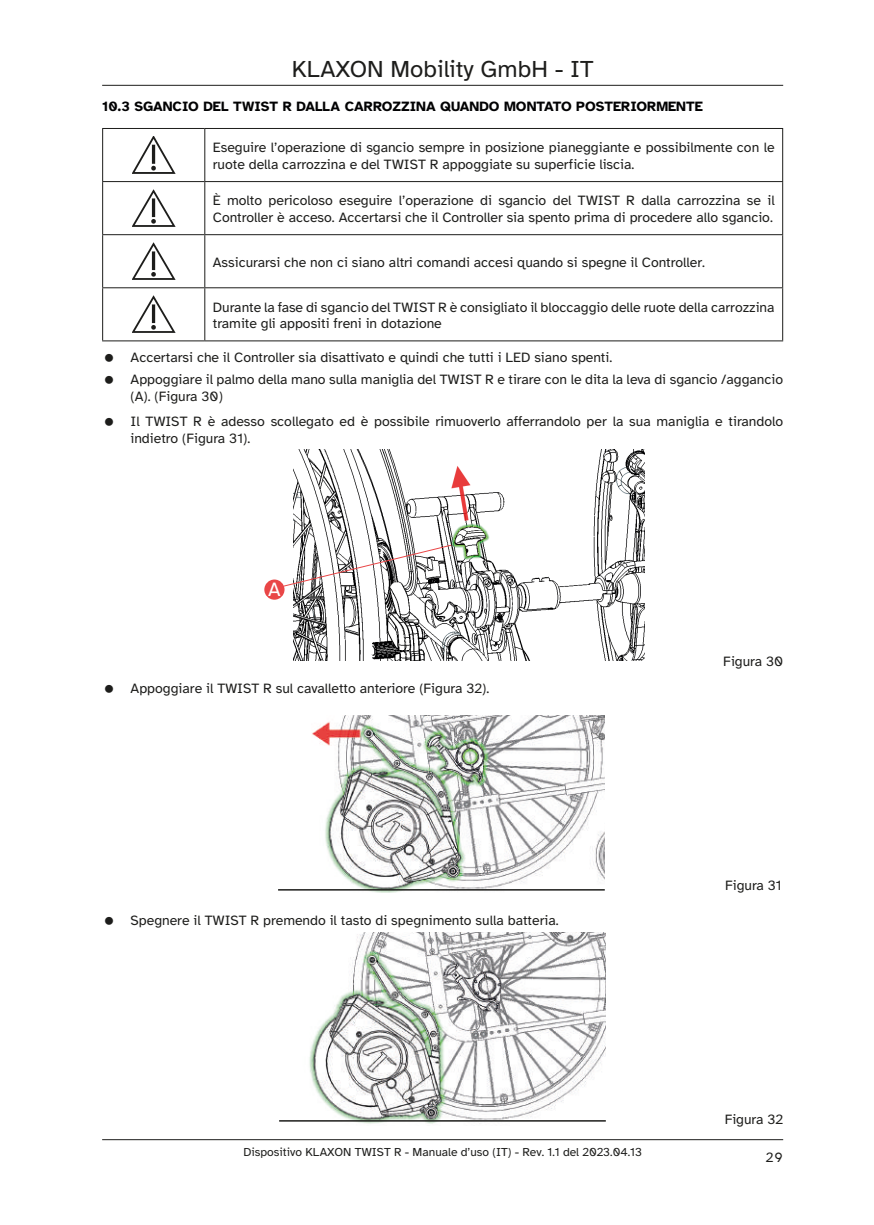
<style>
.page{position:relative;width:874px;height:1225px;background:#fff}
.page>*{position:absolute;margin:0;border:0;box-sizing:border-box;transform-origin:0 0}
.t1{font:24px "Atkinson Hyperlegible";color:#1d1d1b}
.t2{font:20px "Atkinson Hyperlegible";color:#fff}
.t3{font:14px/16.8px "Atkinson Hyperlegible";color:#1d1d1b}
.t4{font:700 14px "Atkinson Hyperlegible";color:#020203}
.t5{font:12px "Atkinson Hyperlegible";color:#1d1d1b}
</style>
<div class="page">
<hr style="left:102px;top:1139px;width:680px;height:1px;background:#1d1d1b">
<hr style="left:102px;top:85px;width:680px;height:1px;background:#1d1d1b">
<hr style="left:102px;top:128px;width:103px;height:1px;background:#1d1d1b">
<hr style="left:102px;top:129px;width:1px;height:52px;background:#1d1d1b">
<hr style="left:205px;top:128px;width:577px;height:1px;background:#1d1d1b">
<hr style="left:204px;top:129px;width:1px;height:52px;background:#1d1d1b">
<hr style="left:781px;top:129px;width:1px;height:52px;background:#1d1d1b">
<hr style="left:102px;top:181px;width:103px;height:1px;background:#1d1d1b">
<hr style="left:102px;top:182px;width:1px;height:52px;background:#1d1d1b">
<hr style="left:205px;top:181px;width:577px;height:1px;background:#1d1d1b">
<hr style="left:204px;top:182px;width:1px;height:52px;background:#1d1d1b">
<hr style="left:781px;top:182px;width:1px;height:52px;background:#1d1d1b">
<hr style="left:102px;top:234px;width:103px;height:1px;background:#1d1d1b">
<hr style="left:102px;top:235px;width:1px;height:52px;background:#1d1d1b">
<hr style="left:205px;top:234px;width:577px;height:1px;background:#1d1d1b">
<hr style="left:204px;top:235px;width:1px;height:52px;background:#1d1d1b">
<hr style="left:781px;top:235px;width:1px;height:52px;background:#1d1d1b">
<hr style="left:102px;top:287px;width:103px;height:1px;background:#1d1d1b">
<hr style="left:102px;top:288px;width:1px;height:52px;background:#1d1d1b">
<hr style="left:205px;top:287px;width:577px;height:1px;background:#1d1d1b">
<hr style="left:204px;top:288px;width:1px;height:52px;background:#1d1d1b">
<hr style="left:781px;top:288px;width:1px;height:52px;background:#1d1d1b">
<hr style="left:102px;top:340px;width:103px;height:1px;background:#1d1d1b">
<hr style="left:205px;top:340px;width:577px;height:1px;background:#1d1d1b">
<img style="left:132px;top:136px;width:43px;height:37px">
<img style="left:132px;top:190px;width:43px;height:36px">
<img style="left:132px;top:243px;width:43px;height:36px">
<img style="left:132px;top:296px;width:43px;height:36px">
<div style="left:264px;top:579px;width:20px;height:21px;background:#e94647;border-radius:50%"></div>
<img style="left:293px;top:449px;width:350px;height:211px">
<svg style="left:282px;top:544px;width:170px;height:43px"></svg>
<img style="left:278px;top:715px;width:326px;height:177px">
<hr style="left:278px;top:889px;width:326px;height:1px;background:#1d1d1b">
<img style="left:279px;top:933px;width:326px;height:191px">
<hr style="left:279px;top:1120px;width:326px;height:1px;background:#1d1d1b">
<h1 class="t1" style="left:291px;top:56px;width:303px">KLAXON Mobility GmbH - IT</h1>
<p class="t4" style="left:102px;top:99px;width:602px">10.3 SGANCIO DEL TWIST R DALLA CARROZZINA QUANDO MONTATO POSTERIORMENTE</p>
<p class="t3" style="left:213px;top:139px;width:563px">Eseguire l’operazione di sgancio sempre in posizione pianeggiante e possibilmente con le ruote della carrozzina e del TWIST R appoggiate su superficie liscia.</p>
<p class="t3" style="left:213px;top:192px;width:563px">È molto pericoloso eseguire l’operazione di sgancio del TWIST R dalla carrozzina se il<br>Controller è acceso. Accertarsi che il Controller sia spento prima di procedere allo sgancio.</p>
<p class="t3" style="left:213px;top:254px;width:493px">Assicurarsi che non ci siano altri comandi accesi quando si spegne il Controller.</p>
<p class="t3" style="left:213px;top:299px;width:563px">Durante la fase di sgancio del TWIST R è consigliato il bloccaggio delle ruote della carrozzina tramite gli appositi freni in dotazione</p>
<p class="t3" style="left:130px;top:346px;width:653px;line-height:22.8px">Accertarsi che il Controller sia disattivato e quindi che tutti i LED siano spenti.<br>Appoggiare il palmo della mano sulla maniglia del TWIST R e tirare con le dita la leva di sgancio /aggancio</p>
<p class="t3" style="left:130px;top:384px;width:653px;line-height:25.4px">(A). (Figura 30)<br>Il TWIST R è adesso scollegato ed è possibile rimuoverlo afferrandolo per la sua maniglia e tirandolo</p>
<p class="t3" style="left:130px;top:430px;width:121px">indietro (Figura 31).</p>
<h2 class="t2" style="left:268px;top:578px;width:14px">A</h2>
<p class="t3" style="left:130px;top:679px;width:360px">Appoggiare il TWIST R sul cavalletto anteriore (Figura 32).</p>
<p class="t3" style="left:130px;top:912px;width:429px">Spegnere il TWIST R premendo il tasto di spegnimento sulla batteria.</p>
<p class="t5" style="left:243px;top:1145px;width:400px">Dispositivo KLAXON TWIST R - Manuale d’uso (IT) - Rev. 1.1 del 2023.04.13</p>
<p class="t3" style="left:723px;top:653px;width:61px">Figura 30</p>
<p class="t3" style="left:724px;top:876px;width:58px">Figura 31</p>
<p class="t3" style="left:724px;top:1111px;width:60px">Figura 32</p>
<p class="t3" style="left:764px;top:1149px;width:19px">29</p>
</div>
